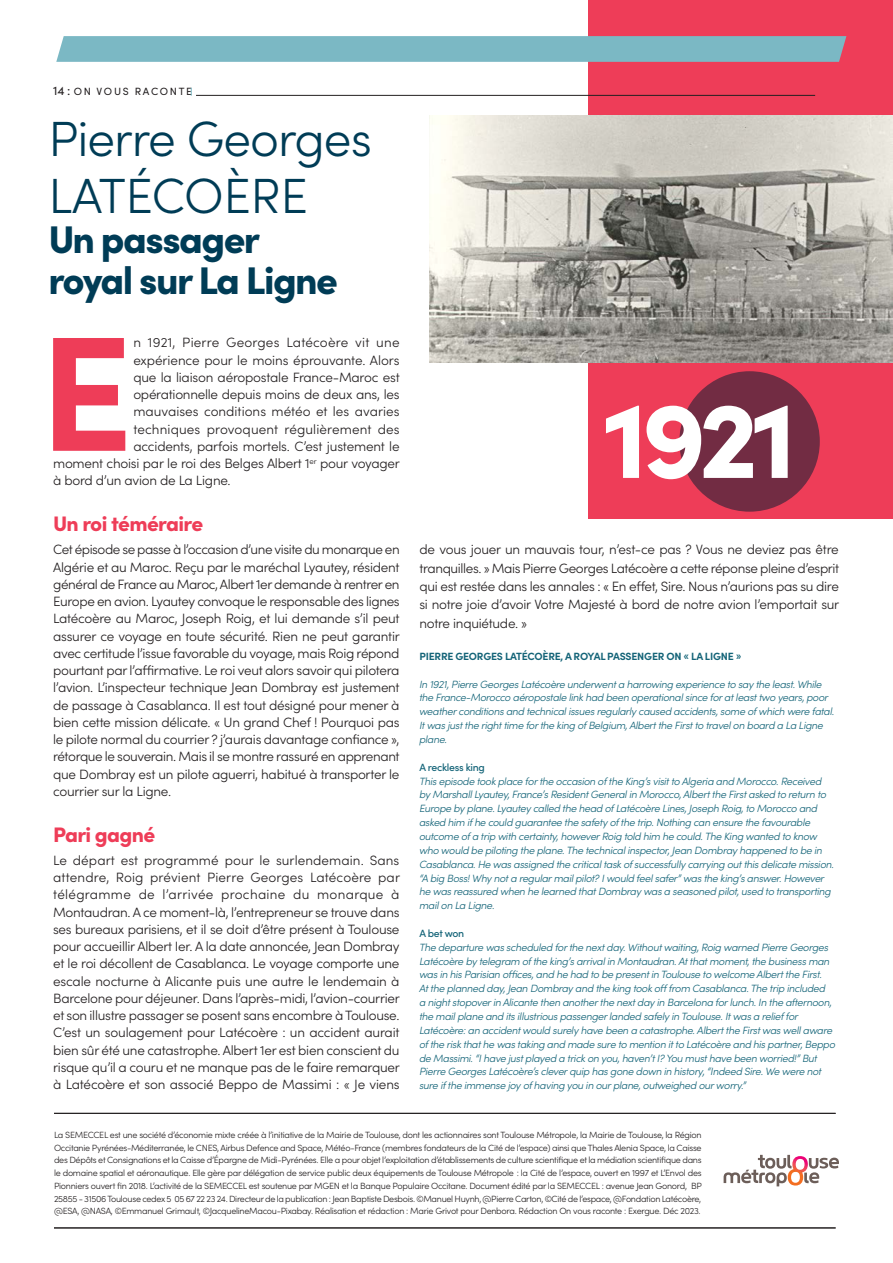
<style>
.page{position:relative;width:893px;height:1263px;background:#fff}
.page>*{position:absolute;margin:0;border:0;box-sizing:border-box;transform-origin:0 0}
.TEXTE{font:700 163.65px "Sofia Pro";color:#ee3d58}
.TEXTE-2{font:900 108.6px "Sofia Pro";color:#fff}
.t1{font:300 49.5px "Sofia Pro";letter-spacing:-.02em;color:#003c56}
.t2{font:900 38.55px/40.5px "Sofia Pro";letter-spacing:-.04em;color:#003c56}
.t3{font:900 21px "Sofia Pro";letter-spacing:-.03em;color:#ee3d58}
.TEXTE-3{font:300 13.5px/17.2px "Sofia Pro";letter-spacing:-.02em;color:#231f20;text-align:justify}
.TEXTE-4{font:300 13.5px "Sofia Pro";color:#231f20}
.TEXTE-5{font:300 13.5px "Sofia Pro";letter-spacing:.01em;color:#231f20}
.TEXTE-6{font:300 13.5px "Sofia Pro";letter-spacing:.015em;color:#231f20}
.t4{font:italic 300 10.5px/13.8px "Sofia Pro";letter-spacing:-.03em;color:#146478}
.t5{font:700 10.5px "Sofia Pro";letter-spacing:-.02em;color:#146478}
.t6{font:500 10.5px "Sofia Pro";letter-spacing:-.03em;color:#146478}
.t7{font:10.5px "Sofia Pro";letter-spacing:.16em;color:#231f20}
.TEXTE-7{font:300 9px/12.8px "Sofia Pro";letter-spacing:-.03em;color:#231f20;text-align:justify}
.s1{font-size:12.6px}
</style>
<div class="page">
<div style="left:588px;top:0;width:305px;height:519px;background:#ee3d58"></div>
<svg style="left:56px;top:36px;width:790px;height:26px;background:#7db8c4"></svg>
<hr style="left:196px;top:95px;width:619px;height:1px;background:#231f20">
<hr style="left:54px;top:1113px;width:782px;height:1px;background:#231f20">
<hr style="left:54px;top:1227px;width:782px;height:1px;background:#231f20">
<svg style="left:724px;top:1155px;width:115px;height:31px"></svg>
<img style="left:785px;top:1160px;width:25px;height:21px">
<img style="left:430px;top:116px;width:463px;height:247px">
<div style="left:679px;top:371px;width:141px;height:141px;background:#722c43;border-radius:50%"></div>
<p class="t7" style="left:53px;top:84px;width:140px"><span class="s1">14 :</span> ON VOUS RACONTE</p>
<p class="t1" style="left:48px;top:103px;width:325px">Pierre Georges</p>
<p class="t1" style="left:49px;top:160px;width:261px">LATÉCOÈRE</p>
<p class="t2" style="left:48px;top:216px;width:291px">Un passager royal sur La Ligne</p>
<p class="TEXTE" style="left:39px;top:267px;width:95px">E</p>
<p class="TEXTE-6" style="left:133px;top:333px;width:268px">n 1921, Pierre Georges Latécoère vit une</p>
<p class="TEXTE-3" style="left:133px;top:350px;width:268px">expérience pour le moins éprouvante. Alors</p>
<p class="TEXTE-3" style="left:133px;top:368px;width:268px">que la liaison aéropostale France-Maroc est</p>
<p class="TEXTE-3" style="left:133px;top:385px;width:268px">opérationnelle depuis moins de deux ans, les</p>
<p class="TEXTE-4" style="left:133px;top:402px;width:268px">mauvaises conditions météo et les avaries</p>
<p class="TEXTE-5" style="left:133px;top:419px;width:268px">techniques provoquent régulièrement des</p>
<p class="TEXTE-3" style="left:133px;top:437px;width:268px">accidents, parfois mortels. C’est justement le</p>
<p class="TEXTE-3" style="left:53px;top:454px;width:348px">moment choisi par le roi des Belges Albert 1<sup>er</sup> pour voyager</p>
<p class="TEXTE-3" style="left:53px;top:471px;width:179px">à bord d’un avion de La Ligne.</p>
<p class="t3" style="left:53px;top:507px;width:152px">Un roi téméraire</p>
<p class="TEXTE-3" style="left:53px;top:540px;width:348px">Cet épisode se passe à l’occasion d’une visite du monarque en Algérie et au Maroc. Reçu par le maréchal Lyautey, résident général de France au Maroc, Albert 1er demande à rentrer en Europe en avion. Lyautey convoque le responsable des lignes Latécoère au Maroc, Joseph Roig, et lui demande s’il peut assurer ce voyage en toute sécurité. Rien ne peut garantir avec certitude l’issue favorable du voyage, mais Roig répond pourtant par l’affirmative. Le roi veut alors savoir qui pilotera l’avion. L’inspecteur technique Jean Dombray est justement de passage à Casablanca. Il est tout désigné pour mener à bien cette mission délicate. « Un grand Chef ! Pourquoi pas le pilote normal du courrier ? j’aurais davantage confiance », rétorque le souverain. Mais il se montre rassuré en apprenant que Dombray est un pilote aguerri, habitué à transporter le courrier sur la Ligne.</p>
<p class="t3" style="left:53px;top:818px;width:104px">Pari gagné</p>
<p class="TEXTE-3" style="left:53px;top:851px;width:348px">Le départ est programmé pour le surlendemain. Sans attendre, Roig prévient Pierre Georges Latécoère par télégramme de l’arrivée prochaine du monarque à Montaudran. A ce moment-là, l’entrepreneur se trouve dans ses bureaux parisiens, et il se doit d’être présent à Toulouse pour accueillir Albert Ier. A la date annoncée, Jean Dombray et le roi décollent de Casablanca. Le voyage comporte une escale nocturne à Alicante puis une autre le lendemain à Barcelone pour déjeuner. Dans l’après-midi, l’avion-courrier et son illustre passager se posent sans encombre à Toulouse.<br>C’est un soulagement pour Latécoère : un accident aurait bien sûr été une catastrophe. Albert 1er est bien conscient du risque qu’il a couru et ne manque pas de le faire remarquer à Latécoère et son associé Beppo de Massimi : « Je viens</p>
<p class="TEXTE-2" style="left:603px;top:354px;width:195px">1921</p>
<p class="TEXTE-3" style="left:419px;top:540px;width:421px;line-height:18.3px">de vous jouer un mauvais tour, n’est-ce pas ? Vous ne deviez pas être tranquilles. » Mais Pierre Georges Latécoère a cette réponse pleine d’esprit qui est restée dans les annales : « En effet, Sire. Nous n’aurions pas su dire si notre joie d’avoir Votre Majesté à bord de notre avion l’emportait sur notre inquiétude. »</p>
<p class="t5" style="left:419px;top:648px;width:323px">PIERRE GEORGES LATÉCOÈRE, A ROYAL PASSENGER ON « LA LIGNE »</p>
<p class="t4" style="left:419px;top:676px;width:417px">In 1921, Pierre Georges Latécoère underwent a harrowing experience to say the least. While the France-Morocco aéropostale link had been operational since for at least two years, poor weather conditions and technical issues regularly caused accidents, some of which were fatal.<br>It was just the right time for the king of Belgium, Albert the First to travel on board a La Ligne plane.</p>
<p class="t6" style="left:419px;top:759px;width:67px">A reckless king</p>
<p class="t4" style="left:419px;top:773px;width:416px">This episode took place for the occasion of the King’s visit to Algeria and Morocco. Received by Marshall Lyautey, France’s Resident General in Morocco, Albert the First asked to return to Europe by plane. Lyautey called the head of Latécoère Lines, Joseph Roig, to Morocco and asked him if he could guarantee the safety of the trip. Nothing can ensure the favourable outcome of a trip with certainty, however Roig told him he could. The King wanted to know who would be piloting the plane. The technical inspector, Jean Dombray happened to be in Casablanca. He was assigned the critical task of successfully carrying out this delicate mission. “A big Boss! Why not a regular mail pilot? I would feel safer” was the king’s answer. However he was reassured when he learned that Dombray was a seasoned pilot, used to transporting mail on La Ligne.</p>
<p class="t6" style="left:419px;top:925px;width:46px">A bet won</p>
<p class="t4" style="left:419px;top:939px;width:418px">The departure was scheduled for the next day. Without waiting, Roig warned Pierre Georges Latécoère by telegram of the king’s arrival in Montaudran. At that moment, the business man was in his Parisian offices, and he had to be present in Toulouse to welcome Albert the First.<br>At the planned day, Jean Dombray and the king took off from Casablanca. The trip included<br>a night stopover in Alicante then another the next day in Barcelona for lunch. In the afternoon, the mail plane and its illustrious passenger landed safely in Toulouse. It was a relief for Latécoère: an accident would surely have been a catastrophe. Albert the First was well aware of the risk that he was taking and made sure to mention it to Latécoère and his partner, Beppo de Massimi. “I have just played a trick on you, haven’t I? You must have been worried!” But Pierre Georges Latécoère’s clever quip has gone down in history, “Indeed Sire. We were not sure if the immense joy of having you in our plane, outweighed our worry.”</p>
<p class="TEXTE-7" style="left:54px;top:1128px;width:649px">La SEMECCEL est une société d’économie mixte créée à l’initiative de la Mairie de Toulouse, dont les actionnaires sont Toulouse Métropole, la Mairie de Toulouse, la Région Occitanie Pyrénées-Méditerranée, le CNES, Airbus Defence and Space, Météo-France (membres fondateurs de la Cité de l’espace) ainsi que Thales Alenia Space, la Caisse des Dépôts et Consignations et la Caisse d’Épargne de Midi-Pyrénées. Elle a pour objet l’exploitation d’établissements de culture scientifique et la médiation scientifique dans le domaine spatial et aéronautique. Elle gère par délégation de service public deux équipements de Toulouse Métropole : la Cité de l’espace, ouvert en 1997 et L’Envol des Pionniers ouvert fin 2018. L’activité de la SEMECCEL est soutenue par MGEN et la Banque Populaire Occitane. Document édité par la SEMECCEL : avenue Jean Gonord, BP 25855 - 31506 Toulouse cedex 5 05 67 22 23 24. Directeur de la publication : Jean Baptiste Desbois. ©Manuel Huynh, @Pierre Carton, ©Cité de l’espace, @Fondation Latécoère, @ESA, @NASA, ©Emmanuel Grimault, ©JacquelineMacou-Pixabay. Réalisation et rédaction : Marie Grivot pour Denbora. Rédaction On vous raconte : Exergue. Déc 2023.</p>
</div>
